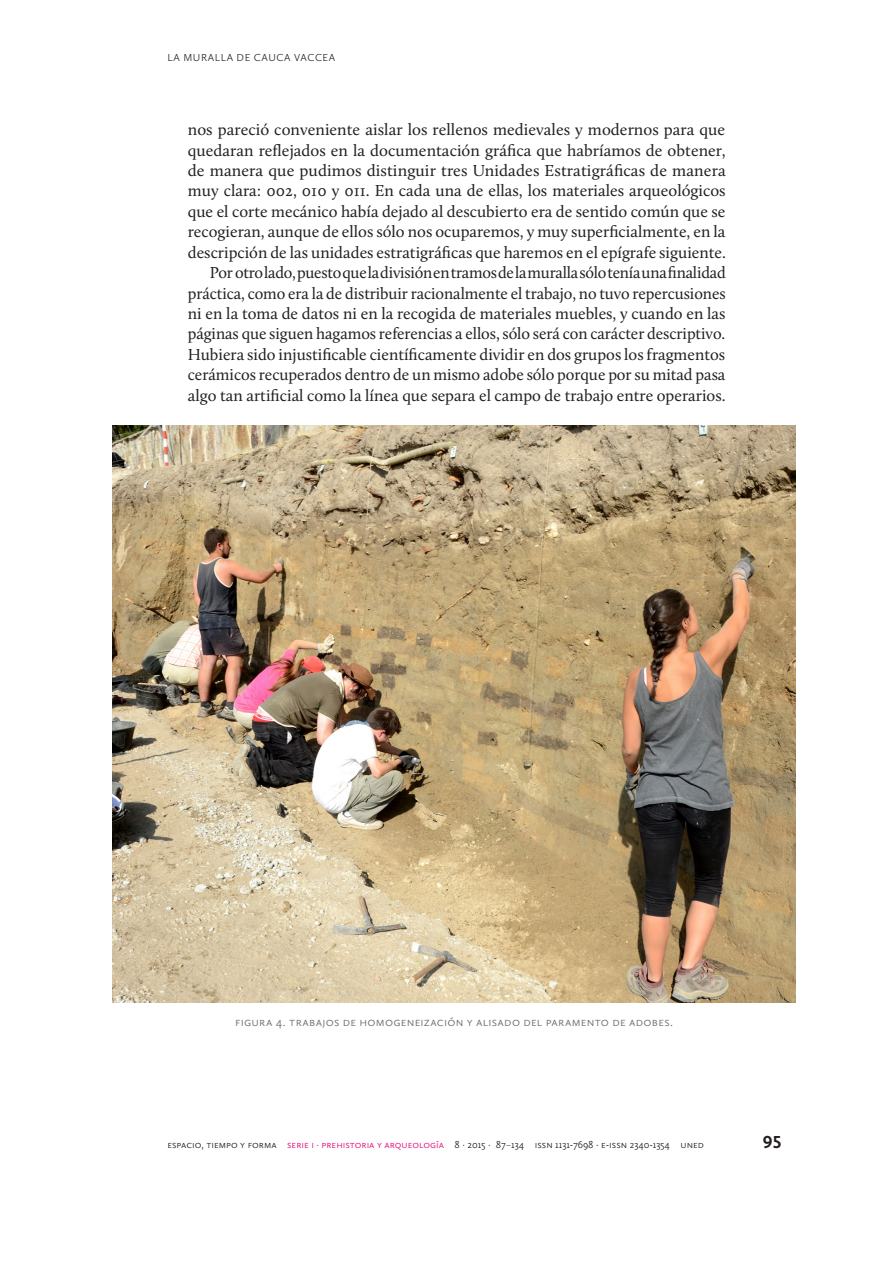
<style>
.page{position:relative;width:893px;height:1263px;background:#fff}
.page>*{position:absolute;margin:0;border:0;box-sizing:border-box;transform-origin:0 0}
.t1{font:700 18px "Calluna Sans";color:#231f20}
.t2{font:16.5px/20.4px "Calluna";color:#231f20;text-align:right}
.Imagen_Pie{font:300 12.75px "Calluna Sans";letter-spacing:.02em;color:#67706e}
.t3{font:300 10.5px "Calluna Sans";color:#231f20}
.t4{font:300 10.5px "Calluna Sans";color:#e60275}
.s1{color:#e60275}
.s2{font-weight:400;color:#67706e}
</style>
<div class="page">
<img style="left:113px;top:425px;width:682px;height:578px">
<p class="t3" style="left:167px;top:52px;width:24px">La muralla</p>
<p class="t3" style="left:237px;top:52px;width:26px">de cauca</p>
<p class="t3" style="left:294px;top:52px;width:7px">vaccea</p>
<p class="t2" style="left:188px;top:119px;width:540px">nos pareció conveniente aislar los rellenos medievales y modernos para que quedaran reflejados en la documentación gráfica que habríamos de obtener, de manera que pudimos distinguir tres Unidades Estratigráficas de manera muy clara: 002, 010 y 011. En cada una de ellas, los materiales arqueológicos que el corte mecánico había dejado al descubierto era de sentido común que se recogieran, aunque de ellos sólo nos ocuparemos, y muy superficialmente, en la descripción de las unidades estratigráficas que haremos en el epígrafe siguiente.<br>Por otro lado, puesto que la división en tramos de la muralla sólo tenía una finalidad práctica, como era la de distribuir racionalmente el trabajo, no tuvo repercusiones ni en la toma de datos ni en la recogida de materiales muebles, y cuando en las páginas que siguen hagamos referencias a ellos, sólo será con carácter descriptivo.<br>Hubiera sido injustificable científicamente dividir en dos grupos los fragmentos cerámicos recuperados dentro de un mismo adobe sólo porque por su mitad pasa algo tan artificial como la línea que separa el campo de trabajo entre operarios.</p>
<p class="Imagen_Pie" style="left:235px;top:1014px;width:142px">Figura 4. Trabajos de homo</p>
<p class="Imagen_Pie" style="left:393px;top:1014px;width:14px">genei</p>
<p class="Imagen_Pie" style="left:424px;top:1014px;width:72px">zación y alisado</p>
<p class="Imagen_Pie" style="left:523px;top:1014px;width:31px">de l paramento</p>
<p class="Imagen_Pie" style="left:612px;top:1014px;width:62px">de adobes.</p>
<p class="t3" style="left:167px;top:1138px;width:130px">ESPACIO, TIEMPO Y FORMA <span class="s1">Serie</span></p>
<p class="t4" style="left:311px;top:1138px;width:37px">I · prehistoria</p>
<p class="t3" style="left:377px;top:1138px;width:238px"><span class="s1">y arqueo logía</span> 8 · 2015 · 87<span class="s2">–</span>134 ISSN 1131-7698 · e-issn</p>
<p class="t3" style="left:630px;top:1138px;width:76px">2340-1354 U NED</p>
<p class="t1" style="left:763px;top:1131px;width:20px">95</p>
</div>
